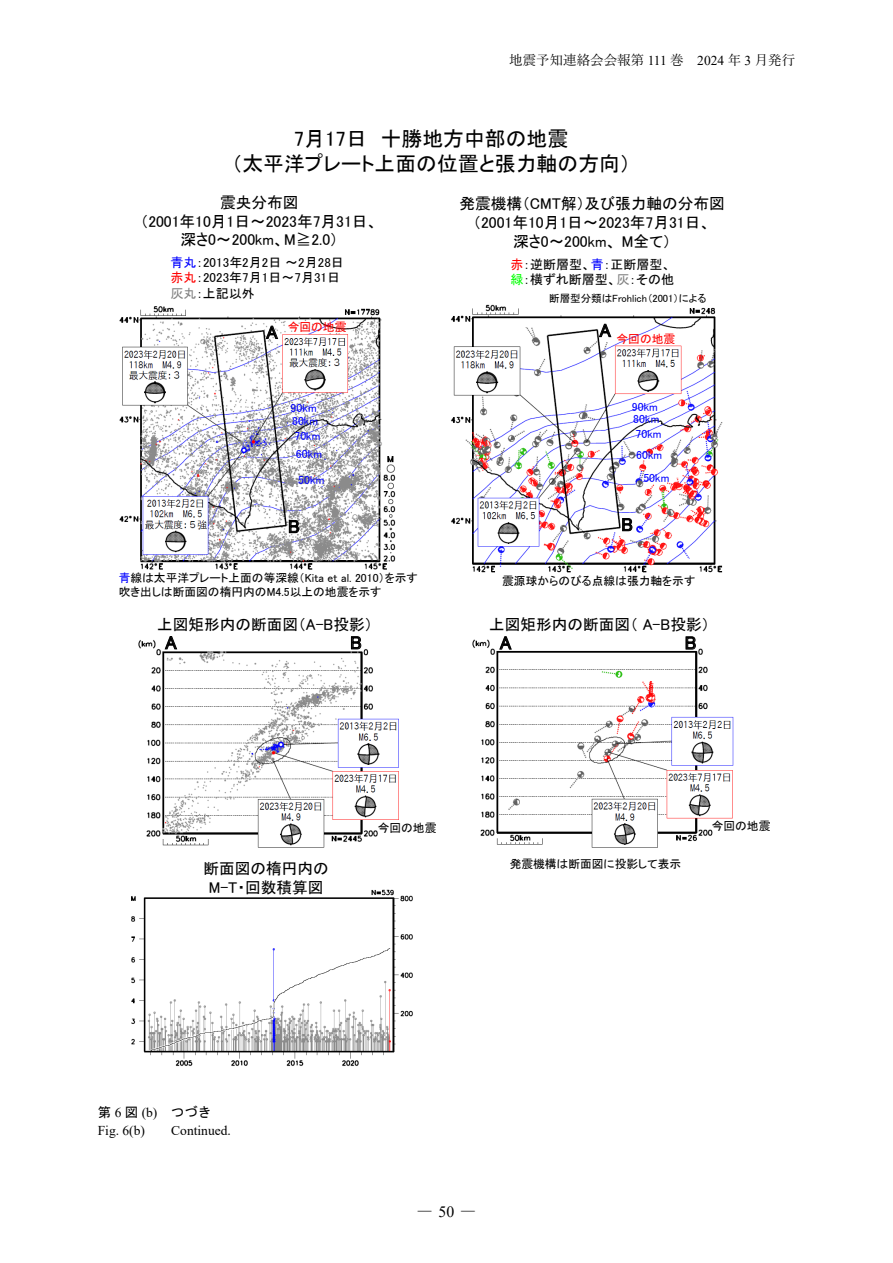
<style>
.page{position:relative;width:893px;height:1263px;background:#fff}
.page>*{position:absolute;margin:0;border:0;box-sizing:border-box;transform-origin:0 0}
.t1{font:20.85px/25px "MS P Gothic";color:#000;text-align:center}
.t2{font:18.3px "MS P Gothic";color:#000}
.t3{font:15.75px "MS P Gothic";color:#000}
.t4{font:15.75px "Yu Mincho";color:#000}
.t5{font:15.6px/18.8px "MS P Gothic";color:#000;text-align:center}
.t6{font:13.5px "Yu Mincho";color:#000}
.t7{font:13.5px "Times New Roman";color:#000}
.t8{font:13.5px "MS Gothic";color:#000}
.t9{font:13.05px/15.8px "MS P Gothic";color:#000}
.t10{font:11.7px/14.1px "MS P Gothic";color:#000}
.t11{font:11.7px "MS P Gothic";letter-spacing:.005em;color:#00f}
.t12{font:11.7px "MS P Gothic";color:#f00}
.t13{font:10.5px "MS P Gothic";color:#000}
.s1{font-family:"Times New Roman"}
.s2{color:#00f}
.s3{color:#f00}
.s4{color:#7f7f7f}
.s5{color:#0f0}
</style>
<div class="page">
<img style="left:472px;top:640px;width:262px;height:208px">
<img style="left:451px;top:305px;width:272px;height:268px">
<img style="left:138px;top:640px;width:261px;height:208px">
<img style="left:131px;top:889px;width:282px;height:177px">
<img style="left:119px;top:306px;width:277px;height:264px">
<p class="t6" style="left:509px;top:48px;width:287px">地震予知連絡会会報第 <span class="s1">111</span> 巻　<span class="s1">2024</span> 年 <span class="s1">3</span> 月発行</p>
<p class="t1" style="left:232px;top:126px;width:400px">7月17日 十勝地方中部の地震<br>（太平洋プレート上面の位置と張力軸の方向）</p>
<p class="t5" style="left:220px;top:193px;width:80px">震央分布図</p>
<p class="t3" style="left:140px;top:213px;width:239px">（2001年10月1日～2023年7月31日、</p>
<p class="t5" style="left:180px;top:230px;width:159px">深さ0～200km、M≧2.0）</p>
<p class="t5" style="left:459px;top:194px;width:267px">発震機構（CMT解）及び張力軸の分布図（2001年10月1日～2023年7月31日、<br>深さ0～200km、 M全て）</p>
<p class="t9" style="left:170px;top:254px;width:175px"><span class="s2">青丸</span>：2013年2月2日～2月28日<span class="s3">赤丸</span>：2023年7月1日～7月31日<span class="s4">灰丸</span>：上記以外</p>
<p class="t9" style="left:511px;top:256px;width:165px"><span class="s3">赤</span>：逆断層型、<span class="s2">青</span>：正断層型、<span class="s5">緑</span>：横ずれ断層型、<span class="s4">灰</span>：その他</p>
<p class="t13" style="left:549px;top:293px;width:159px">断層型分類はFrohlich（2001）による</p>
<p class="t2" style="left:266px;top:323px;width:13px">A</p>
<p class="t12" style="left:288px;top:321px;width:60px">今回の地震</p>
<p class="t2" style="left:599px;top:321px;width:13px">A</p>
<p class="t12" style="left:616px;top:333px;width:60px">今回の地震</p>
<p class="t11" style="left:291px;top:402px;width:28px">90km</p>
<p class="t11" style="left:632px;top:401px;width:28px">90km</p>
<p class="t11" style="left:292px;top:415px;width:28px">80km</p>
<p class="t11" style="left:633px;top:413px;width:28px">80km</p>
<p class="t11" style="left:294px;top:430px;width:28px">70km</p>
<p class="t11" style="left:635px;top:428px;width:28px">70km</p>
<p class="t11" style="left:296px;top:448px;width:28px">60km</p>
<p class="t11" style="left:636px;top:449px;width:28px">60km</p>
<p class="t11" style="left:298px;top:473px;width:28px">50km</p>
<p class="t11" style="left:643px;top:472px;width:28px">50km</p>
<p class="t2" style="left:288px;top:517px;width:13px">B</p>
<p class="t2" style="left:621px;top:515px;width:13px">B</p>
<p class="t10" style="left:119px;top:570px;width:301px"><span class="s2">青</span>線は太平洋プレート上面の等深線（Kita et al. 2010）を示す吹き出しは断面図の楕円内のM4.5以上の地震を示す</p>
<p class="t10" style="left:502px;top:574px;width:195px">震源球からのびる点線は張力軸を示す</p>
<p class="t5" style="left:157px;top:615px;width:217px">上図矩形内の断面図（A-B投影）</p>
<p class="t2" style="left:165px;top:633px;width:13px">A</p>
<p class="t2" style="left:350px;top:633px;width:13px">B</p>
<p class="t5" style="left:489px;top:615px;width:222px">上図矩形内の断面図（ A-B投影）</p>
<p class="t2" style="left:500px;top:634px;width:13px">A</p>
<p class="t2" style="left:685px;top:634px;width:13px">B</p>
<p class="t5" style="left:203px;top:859px;width:127px">断面図の楕円内の<br>M-T・回数積算図</p>
<p class="t10" style="left:378px;top:820px;width:60px">今回の地震</p>
<p class="t10" style="left:510px;top:857px;width:173px">発震機構は断面図に投影して表示</p>
<p class="t10" style="left:712px;top:819px;width:60px">今回の地震</p>
<p class="t8" style="left:98px;top:1105px;width:115px">第 <span class="s1">6</span> 図 <span class="s1">(b)</span>　つづき</p>
<p class="t7" style="left:98px;top:1120px;width:49px">Fig. 6(b)</p>
<p class="t7" style="left:171px;top:1120px;width:61px">Continued.</p>
<p class="t4" style="left:417px;top:1197px;width:61px">―<span class="s1">50</span>―</p>
</div>
